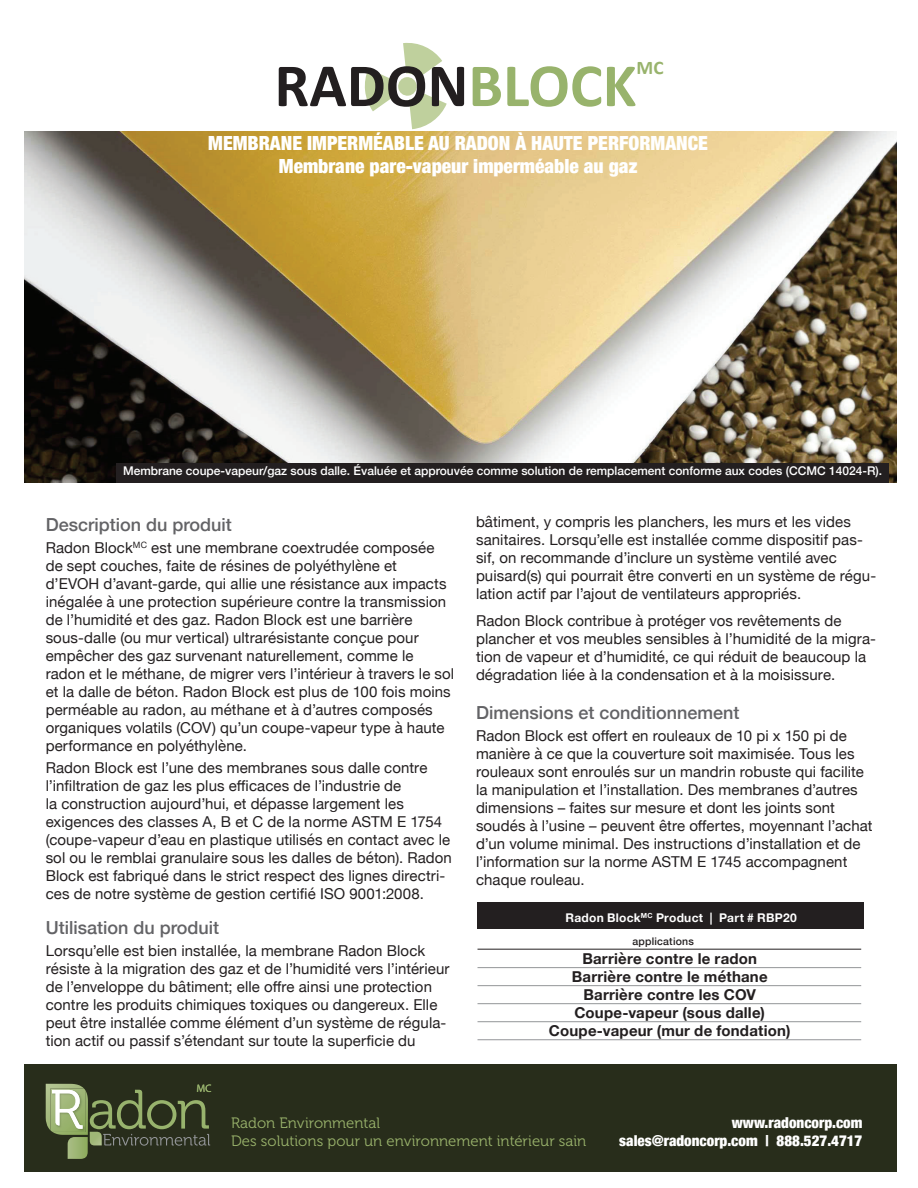
<style>
.page{position:relative;width:918px;height:1188px;background:#fff}
.page>*{position:absolute;margin:0;border:0;box-sizing:border-box;transform-origin:0 0}
.t1{font:700 61.8px "Calibri";color:#231f20}
.t2{font:900 condensed 19.5px/23.4px "Helvetica Neue";color:#fff;text-align:center}
.t3{font:700 19.2px "Calibri";color:#98b36c}
.t4{font:500 18px "Helvetica Neue";color:#636366}
.t5{font:15px/18px "Helvetica Neue";letter-spacing:.005em;color:#231f20}
.t6{font:700 15px/18px "Helvetica Neue";letter-spacing:.015em;color:#231f20;text-align:center}
.t7{font:15px/17.5px "Museo 300";color:#99b26b}
.t8{font:900 condensed 15px/18px "Helvetica Neue";color:#fff;text-align:right}
.t9{font:500 12px "Helvetica Neue";color:#fff}
.t10{font:700 12px "Helvetica Neue";letter-spacing:.02em;color:#fff}
.t11{font:10.8px "Myriad Pro";color:#98b36d}
.t12{font:500 10.5px "Helvetica Neue";letter-spacing:.02em;color:#231f20}
.s1{color:#98b36c}
</style>
<div class="page">
<div style="left:24px;top:1064px;width:873px;height:108px;background:#282d1b"></div>
<hr style="left:478px;top:1039px;width:383px;height:1px;background:#939598">
<div style="left:478px;top:903px;width:386px;height:26px;background:#231f20"></div>
<hr style="left:478px;top:949px;width:383px;height:1px;background:#231f20">
<hr style="left:478px;top:1021px;width:383px;height:1px;background:#939598">
<hr style="left:478px;top:1003px;width:383px;height:1px;background:#939598">
<hr style="left:478px;top:985px;width:383px;height:1px;background:#939598">
<hr style="left:478px;top:967px;width:383px;height:1px;background:#939598">
<img style="left:24px;top:131px;width:872px;height:351px">
<svg style="left:46px;top:1084px;width:165px;height:75px"></svg>
<svg style="left:364px;top:42px;width:83px;height:87px"></svg>
<div style="left:116px;top:463px;width:773px;height:20px;background:#231f20"></div>
<h1 class="t1" style="left:274px;top:46px;width:364px">RADON<span class="s1">BLOCK</span></h1>
<p class="t3" style="left:637px;top:56px;width:28px">MC</p>
<h2 class="t2" style="left:208px;top:130px;width:501px">MEMBRANE IMPERMÉABLE AU RADON À HAUTE PERFORMANCE<br>Membrane pare-vapeur imperméable au gaz</h2>
<p class="t9" style="left:123px;top:461px;width:761px">Membrane coupe-vapeur/gaz sous dalle. Évaluée et approuvée comme solution de remplacement conforme aux codes (CCMC 14024-R).</p>
<p class="t5" style="left:476px;top:514px;width:402px">bâtiment, y compris les planchers, les murs et les vides sanitaires. Lorsqu’elle est installée comme dispositif pas&shy;sif, on recommande d’inclure un système ventilé avec puisard(s) qui pourrait être converti en un système de régu&shy;lation actif par l’ajout de ventilateurs appropriés.</p>
<p class="t5" style="left:476px;top:613px;width:402px">Radon Block contribue à protéger vos revêtements de plancher et vos meubles sensibles à l’humidité de la migra&shy;tion de vapeur et d’humidité, ce qui réduit de beaucoup la dégradation liée à la condensation et à la moisissure.</p>
<p class="t4" style="left:476px;top:698px;width:265px">Dimensions et conditionnement</p>
<p class="t5" style="left:476px;top:727px;width:398px">Radon Block est offert en rouleaux de 10 pi x 150 pi de manière à ce que la couverture soit maximisée. Tous les rouleaux sont enroulés sur un mandrin robuste qui facilite la manipulation et l’installation. Des membranes d’autres dimensions – faites sur mesure et dont les joints sont soudés à l’usine – peuvent être offertes, moyennant l’achat d’un volume minimal. Des instructions d’installation et de l’information sur la norme ASTM E 1745 accompagnent chaque rouleau.</p>
<p class="t4" style="left:46px;top:510px;width:188px">Description du produit</p>
<p class="t5" style="left:46px;top:540px;width:410px">Radon Block<sup>MC</sup> est une membrane coextrudée composée de sept couches, faite de résines de polyéthylène et d’EVOH d’avant-garde, qui allie une résistance aux impacts inégalée à une protection supérieure contre la transmission de l’humidité et des gaz. Radon Block est une barrière sous-dalle (ou mur vertical) ultrarésistante conçue pour empêcher des gaz survenant naturellement, comme le radon et le méthane, de migrer vers l’intérieur à travers le sol et la dalle de béton. Radon Block est plus de 100 fois moins perméable au radon, au méthane et à d’autres composés organiques volatils (COV) qu’un coupe-vapeur type à haute performance en polyéthylène.</p>
<p class="t5" style="left:46px;top:760px;width:408px">Radon Block est l’une des membranes sous dalle contre l’infiltration de gaz les plus efficaces de l’industrie de<br>la construction aujourd’hui, et dépasse largement les exigences des classes A, B et C de la norme ASTM E 1754 (coupe-vapeur d’eau en plastique utilisés en contact avec le sol ou le remblai granulaire sous les dalles de béton). Radon Block est fabriqué dans le strict respect des lignes directri&shy;ces de notre système de gestion certifié ISO 9001:2008.</p>
<p class="t4" style="left:46px;top:913px;width:175px">Utilisation du produit</p>
<p class="t5" style="left:46px;top:942px;width:405px">Lorsqu’elle est bien installée, la membrane Radon Block résiste à la migration des gaz et de l’humidité vers l’intérieur de l’enveloppe du bâtiment; elle offre ainsi une protection contre les produits chimiques toxiques ou dangereux. Elle peut être installée comme élément d’un système de régula&shy;tion actif ou passif s’étendant sur toute la superficie du</p>
<p class="t10" style="left:566px;top:908px;width:233px">Radon Block<sup>MC</sup> Product | Part # RBP20</p>
<p class="t6" style="left:549px;top:951px;width:243px">Barrière contre le radon<br>Barrière contre le méthane<br>Barrière contre les COV<br>Coupe-vapeur (sous dalle)<br>Coupe-vapeur (mur de fondation)</p>
<p class="t12" style="left:632px;top:933px;width:63px">applications</p>
<p class="t11" style="left:197px;top:1082px;width:16px">MC</p>
<p class="t7" style="left:231px;top:1114px;width:357px">Radon Environmental<br>Des solutions pour un environnement intérieur sain</p>
<p class="t8" style="left:619px;top:1112px;width:245px">www.radoncorp.com sales@radoncorp.com | 888.527.4717</p>
</div>
